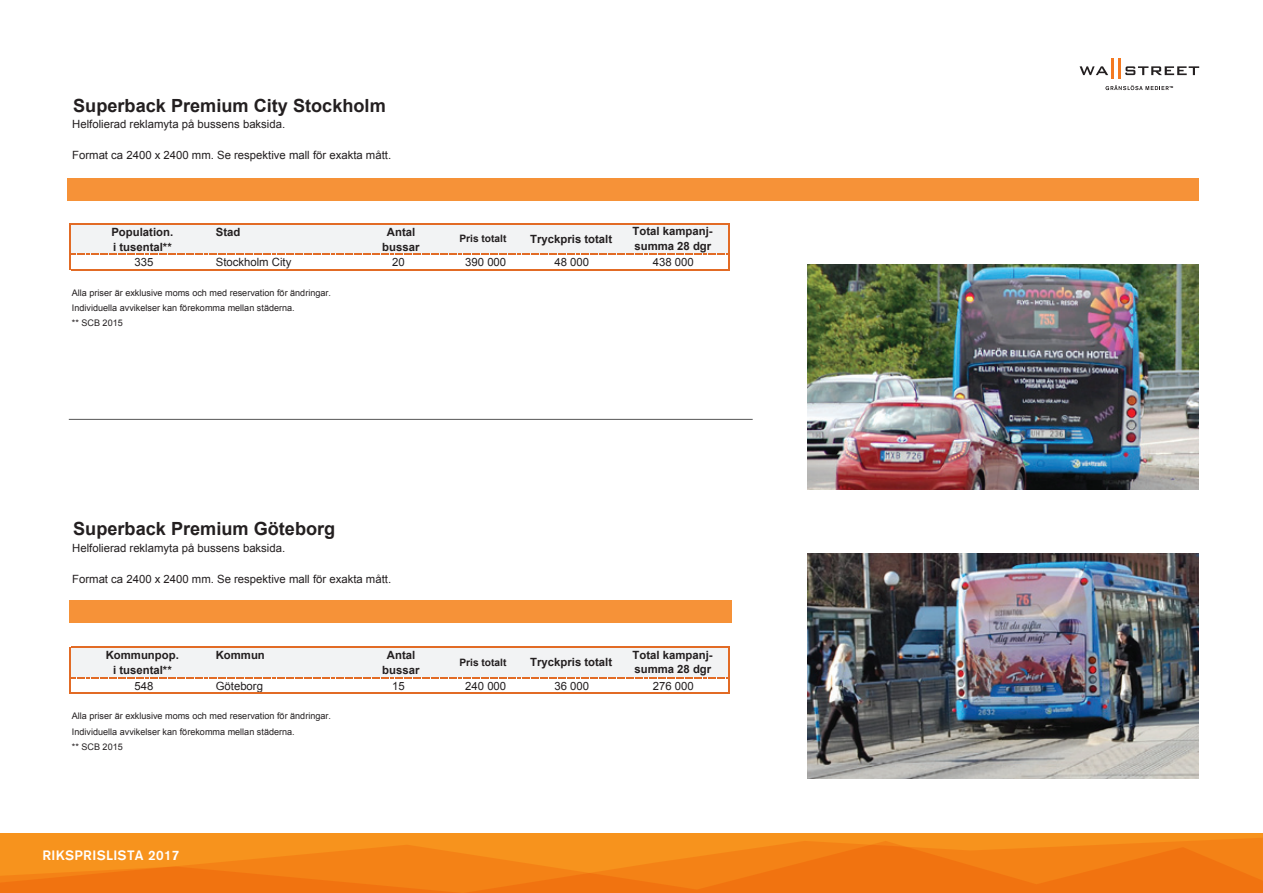
<style>
.page{position:relative;width:1263px;height:893px;background:#fff}
.page>*{position:absolute;margin:0;border:0;box-sizing:border-box;transform-origin:0 0}
.t1{font:700 18.15px "Arial";color:#231f20}
.t2{font:500 13.5px "Akzidenz Grotesk BQ";letter-spacing:.025em;color:#fff}
.t3{font:11.4px "Arial";color:#231f20}
.t4{font:700 11.4px/14.5px "Arial";color:#231f20}
.t5{font:700 10.2px "Arial";color:#231f20}
.t6{font:9px/15.3px "Arial";color:#231f20}
</style>
<div class="page">
<div style="left:70px;top:224px;width:659px;height:30px;background:#f2f3f4"></div>
<hr style="left:69px;top:223px;width:2px;height:47px;background:#e26b25">
<hr style="left:728px;top:224px;width:1px;height:46px;background:#e26b25">
<hr style="left:71px;top:223px;width:658px;height:1px;background:#e26b25">
<svg style="left:71px;top:254px;width:657px;height:1px"></svg>
<hr style="left:71px;top:269px;width:658px;height:1px;background:#e26b25">
<div style="left:70px;top:647px;width:659px;height:31px;background:#f2f3f4"></div>
<hr style="left:69px;top:647px;width:2px;height:47px;background:#e26b25">
<hr style="left:728px;top:648px;width:1px;height:46px;background:#e26b25">
<hr style="left:71px;top:647px;width:658px;height:1px;background:#e26b25">
<svg style="left:71px;top:677px;width:657px;height:1px"></svg>
<hr style="left:71px;top:693px;width:658px;height:1px;background:#e26b25">
<div style="left:0;top:833px;width:1263px;height:60px;background:#f7931d"></div>
<svg style="left:0;top:838px;width:1263px;height:55px"></svg>
<svg style="left:1105px;top:85px;width:68px;height:5px"></svg>
<svg style="left:1125px;top:66px;width:74px;height:9px"></svg>
<hr style="left:1111px;top:58px;width:3px;height:20px;background:#f47921">
<hr style="left:1118px;top:58px;width:2px;height:20px;background:#f47921">
<svg style="left:1079px;top:66px;width:29px;height:9px"></svg>
<div style="left:67px;top:179px;width:1131px;height:22px;background:#f69238"></div>
<img style="left:807px;top:264px;width:391px;height:226px">
<img style="left:807px;top:553px;width:391px;height:225px">
<div style="left:69px;top:601px;width:662px;height:22px;background:#f69238"></div>
<hr style="left:69px;top:419px;width:684px;height:1px;background:#565656">
<h1 class="t1" style="left:73px;top:93px;width:314px">Superback Premium City Stockholm</h1>
<p class="t3" style="left:72px;top:117px;width:215px">Helfolierad reklamyta på bussens baksida.</p>
<p class="t3" style="left:72px;top:148px;width:320px">Format ca 2400 x 2400 mm. Se respektive mall för exakta mått.</p>
<p class="t5" style="left:459px;top:232px;width:49px">Pris totalt</p>
<p class="t4" style="left:530px;top:232px;width:83px">Tryckpris totalt</p>
<p class="t4" style="left:633px;top:224px;width:82px">Total kampanj&shy;summa 28 dgr</p>
<p class="t4" style="left:111px;top:225px;width:63px">Population.</p>
<p class="t4" style="left:216px;top:225px;width:26px">Stad</p>
<p class="t4" style="left:387px;top:225px;width:30px">Antal</p>
<p class="t4" style="left:113px;top:240px;width:60px">i tusental**</p>
<p class="t4" style="left:382px;top:240px;width:39px">bussar</p>
<p class="t3" style="left:135px;top:254px;width:20px">335</p>
<p class="t3" style="left:216px;top:254px;width:77px">Stockholm City</p>
<p class="t3" style="left:392px;top:254px;width:14px">20</p>
<p class="t3" style="left:465px;top:254px;width:42px">390 000</p>
<p class="t3" style="left:554px;top:254px;width:36px">48 000</p>
<p class="t3" style="left:653px;top:254px;width:42px">438 000</p>
<p class="t6" style="left:72px;top:285px;width:261px">Alla priser är exklusive moms och med reservation för ändringar.<br>Individuella avvikelser kan förekomma mellan städerna.<br>** SCB 2015</p>
<h1 class="t1" style="left:73px;top:517px;width:264px">Superback Premium Göteborg</h1>
<p class="t3" style="left:72px;top:540px;width:215px">Helfolierad reklamyta på bussens baksida.</p>
<p class="t3" style="left:72px;top:571px;width:320px">Format ca 2400 x 2400 mm. Se respektive mall för exakta mått.</p>
<p class="t5" style="left:459px;top:655px;width:49px">Pris totalt</p>
<p class="t4" style="left:530px;top:655px;width:83px">Tryckpris totalt</p>
<p class="t4" style="left:633px;top:648px;width:82px">Total kampanj&shy;summa 28 dgr</p>
<p class="t4" style="left:106px;top:648px;width:75px">Kommunpop.</p>
<p class="t4" style="left:216px;top:648px;width:51px">Kommun</p>
<p class="t4" style="left:387px;top:648px;width:30px">Antal</p>
<p class="t4" style="left:113px;top:663px;width:60px">i tusental**</p>
<p class="t4" style="left:382px;top:663px;width:39px">bussar</p>
<p class="t3" style="left:135px;top:678px;width:20px">548</p>
<p class="t3" style="left:216px;top:678px;width:49px">Göteborg</p>
<p class="t3" style="left:392px;top:678px;width:14px">15</p>
<p class="t3" style="left:465px;top:678px;width:42px">240 000</p>
<p class="t3" style="left:554px;top:678px;width:36px">36 000</p>
<p class="t3" style="left:653px;top:678px;width:42px">276 000</p>
<p class="t6" style="left:72px;top:709px;width:261px">Alla priser är exklusive moms och med reservation för ändringar.<br>Individuella avvikelser kan förekomma mellan städerna.<br>** SCB 2015</p>
<p class="t2" style="left:43px;top:847px;width:139px">RIKSPRISLISTA 2017</p>
<p class="t2" style="left:43px;top:855px;width:139px">RIKSPRISLISTA 2014</p>
</div>
